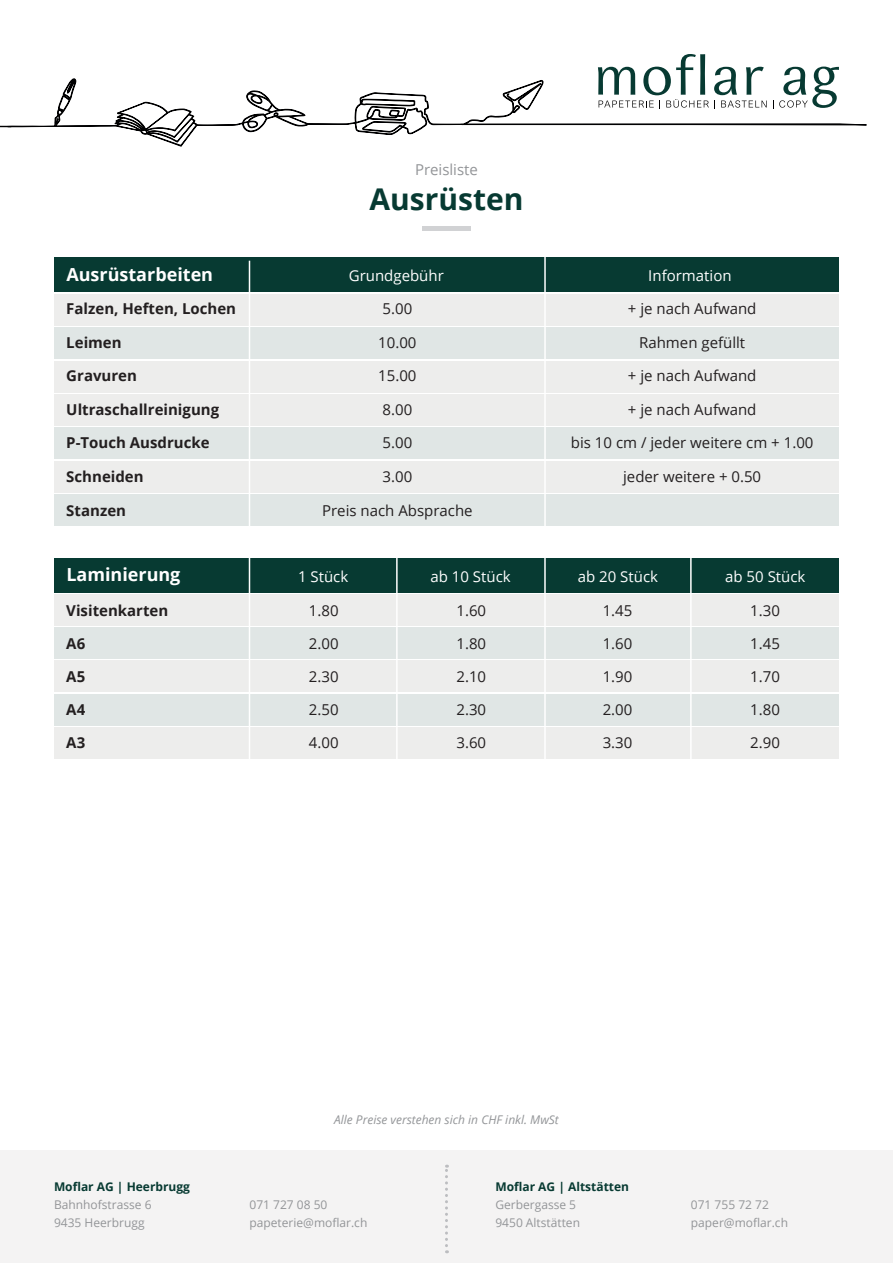
<style>
.page{position:relative;width:893px;height:1263px;background:#fff}
.page>*{position:absolute;margin:0;border:0;box-sizing:border-box;transform-origin:0 0}
.t1{font:700 30px "Open Sans";color:#073a32}
.t2{font:700 18px "Open Sans";color:#fff}
.t3{font:15px/33px "Open Sans";color:#231f20}
.t4{font:700 15px "Open Sans";color:#231f20}
.t5{font:15px "Open Sans";color:#fff}
.t6{font:15px "Open Sans";color:#939598}
.t7{font:12px/18px "Open Sans";color:#939598}
.t8{font:700 12px "Open Sans";color:#073a32}
.t9{font:italic 12px "Open Sans";color:#939598}
</style>
<div class="page">
<div style="left:0;top:1150px;width:893px;height:113px;background:#f4f3f3"></div>
<svg style="left:598px;top:54px;width:166px;height:25px"></svg>
<svg style="left:784px;top:67px;width:55px;height:12px"></svg>
<svg style="left:445px;top:1165px;width:3px;height:88px"></svg>
<hr style="left:422px;top:227px;width:49px;height:4px;background:#d1d2d4">
<div style="left:54px;top:594px;width:785px;height:31px;background:#ededec"></div>
<div style="left:54px;top:661px;width:785px;height:31px;background:#ededec"></div>
<div style="left:54px;top:728px;width:785px;height:31px;background:#ededec"></div>
<div style="left:54px;top:294px;width:785px;height:31px;background:#ededec"></div>
<div style="left:54px;top:394px;width:785px;height:32px;background:#ededec"></div>
<div style="left:54px;top:558px;width:785px;height:34px;background:#073a32"></div>
<div style="left:54px;top:258px;width:785px;height:34px;background:#073a32"></div>
<div style="left:54px;top:361px;width:785px;height:31px;background:#ededec"></div>
<div style="left:54px;top:461px;width:785px;height:32px;background:#ededec"></div>
<div style="left:54px;top:627px;width:785px;height:32px;background:#e0e6e5"></div>
<div style="left:54px;top:694px;width:785px;height:32px;background:#e0e6e5"></div>
<div style="left:54px;top:327px;width:785px;height:32px;background:#e0e6e5"></div>
<div style="left:54px;top:428px;width:785px;height:31px;background:#e0e6e5"></div>
<div style="left:54px;top:494px;width:785px;height:32px;background:#e0e6e5"></div>
<hr style="left:396px;top:556px;width:2px;height:206px;background:#fff">
<hr style="left:249px;top:556px;width:1px;height:206px;background:#fff">
<hr style="left:249px;top:261px;width:1px;height:268px;background:#fff">
<hr style="left:544px;top:556px;width:2px;height:206px;background:#fff">
<hr style="left:544px;top:253px;width:2px;height:276px;background:#fff">
<hr style="left:690px;top:556px;width:2px;height:206px;background:#fff">
<svg style="left:0;top:79px;width:867px;height:67px"></svg>
<p class="t6" style="left:415px;top:159px;width:64px">Preisliste</p>
<p class="t2" style="left:66px;top:261px;width:148px">Ausrüstarbeiten</p>
<p class="t4" style="left:66px;top:298px;width:171px">Falzen, Heften, Lochen</p>
<p class="t4" style="left:66px;top:332px;width:57px">Leimen</p>
<p class="t4" style="left:66px;top:365px;width:72px">Gravuren</p>
<p class="t4" style="left:66px;top:399px;width:154px">Ultraschallreinigung</p>
<p class="t4" style="left:66px;top:432px;width:145px">P-Touch Ausdrucke</p>
<p class="t4" style="left:66px;top:466px;width:79px">Schneiden</p>
<p class="t4" style="left:66px;top:500px;width:61px">Stanzen</p>
<p class="t2" style="left:66px;top:562px;width:116px">Laminierung</p>
<p class="t4" style="left:66px;top:600px;width:103px">Visitenkarten</p>
<p class="t4" style="left:66px;top:633px;width:20px">A6</p>
<p class="t4" style="left:66px;top:666px;width:20px">A5</p>
<p class="t4" style="left:66px;top:699px;width:20px">A4</p>
<p class="t4" style="left:66px;top:732px;width:20px">A3</p>
<h1 class="t1" style="left:369px;top:178px;width:156px">Ausrüsten</h1>
<p class="t5" style="left:349px;top:265px;width:97px">Grundgebühr</p>
<p class="t3" style="left:383px;top:292px;width:31px">5.00</p>
<p class="t3" style="left:378px;top:325px;width:40px">10.00</p>
<p class="t3" style="left:378px;top:359px;width:40px">15.00</p>
<p class="t3" style="left:383px;top:392px;width:31px">8.00</p>
<p class="t3" style="left:383px;top:426px;width:31px">5.00</p>
<p class="t3" style="left:383px;top:460px;width:31px">3.00</p>
<p class="t3" style="left:322px;top:493px;width:152px">Preis nach Absprache</p>
<p class="t5" style="left:648px;top:265px;width:85px">Information</p>
<p class="t3" style="left:628px;top:292px;width:130px">+ je nach Aufwand</p>
<p class="t3" style="left:639px;top:325px;width:108px">Rahmen gefüllt</p>
<p class="t3" style="left:628px;top:359px;width:130px">+ je nach Aufwand</p>
<p class="t3" style="left:628px;top:392px;width:130px">+ je nach Aufwand</p>
<p class="t3" style="left:571px;top:426px;width:244px">bis 10 cm / jeder weitere cm + 1.00</p>
<p class="t3" style="left:623px;top:460px;width:140px">jeder weitere + 0.50</p>
<p class="t5" style="left:298px;top:566px;width:52px">1 Stück</p>
<p class="t3" style="left:309px;top:594px;width:31px">1.80</p>
<p class="t3" style="left:309px;top:627px;width:31px">2.00</p>
<p class="t3" style="left:309px;top:660px;width:31px">2.30</p>
<p class="t3" style="left:309px;top:693px;width:31px">2.50</p>
<p class="t3" style="left:309px;top:726px;width:31px">4.00</p>
<p class="t5" style="left:430px;top:566px;width:82px">ab 10 Stück</p>
<p class="t5" style="left:578px;top:566px;width:82px">ab 20 Stück</p>
<p class="t3" style="left:456px;top:594px;width:31px">1.60</p>
<p class="t3" style="left:456px;top:627px;width:31px">1.80</p>
<p class="t3" style="left:456px;top:660px;width:31px">2.10</p>
<p class="t3" style="left:456px;top:693px;width:31px">2.30</p>
<p class="t3" style="left:456px;top:726px;width:31px">3.60</p>
<p class="t3" style="left:603px;top:594px;width:31px">1.45</p>
<p class="t3" style="left:603px;top:627px;width:31px">1.60<br>1.90</p>
<p class="t3" style="left:603px;top:693px;width:31px">2.00</p>
<p class="t3" style="left:603px;top:726px;width:31px">3.30</p>
<p class="t5" style="left:725px;top:566px;width:82px">ab 50 Stück</p>
<p class="t3" style="left:750px;top:594px;width:31px">1.30</p>
<p class="t3" style="left:750px;top:627px;width:31px">1.45</p>
<p class="t3" style="left:750px;top:660px;width:31px">1.70</p>
<p class="t3" style="left:750px;top:693px;width:31px">1.80</p>
<p class="t3" style="left:750px;top:726px;width:31px">2.90</p>
<p class="t9" style="left:334px;top:1112px;width:226px">Alle Preise verstehen sich in CHF inkl. MwSt</p>
<p class="t8" style="left:54px;top:1178px;width:137px">Moflar AG | Heerbrugg</p>
<p class="t7" style="left:54px;top:1196px;width:99px">Bahnhofstrasse 6<br>9435 Heerbrugg</p>
<p class="t7" style="left:249px;top:1196px;width:119px">071 727 08 50 papeterie@moflar.ch</p>
<p class="t8" style="left:495px;top:1178px;width:135px">Moflar AG | Altstätten</p>
<p class="t7" style="left:495px;top:1196px;width:86px">Gerbergasse 5<br>9450 Altstätten</p>
<p class="t7" style="left:691px;top:1196px;width:99px">071 755 72 72 paper@moflar.ch</p>
</div>
